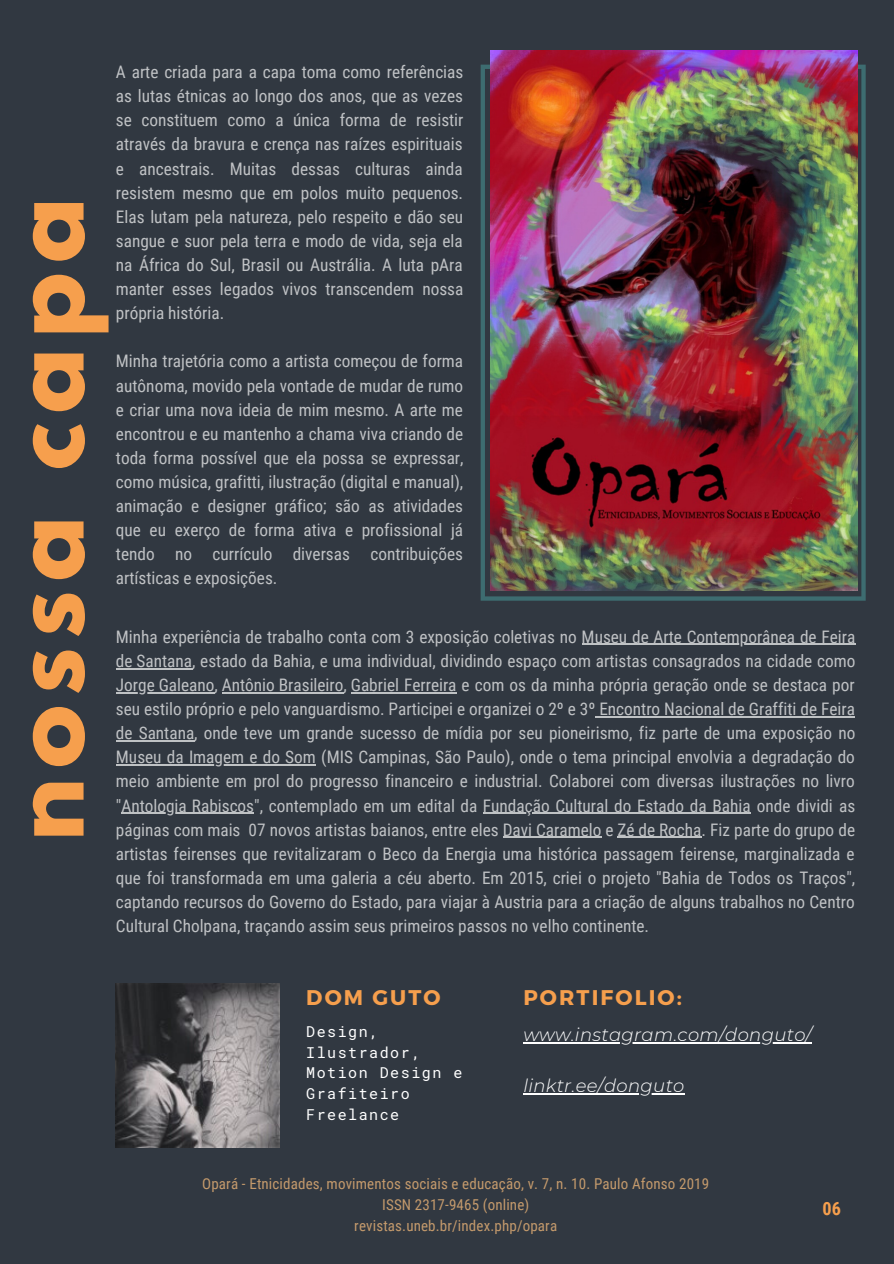
<style>
.page{position:relative;width:894px;height:1264px;background:#fff}
.page>*{position:absolute;margin:0;border:0;box-sizing:border-box;transform-origin:0 0}
.t1{font:700 96.15px "League Spartan";letter-spacing:.1em;color:#f69f4d}
.t2{font:700 21.15px "Montserrat";letter-spacing:.1em;color:#f69f4d}
.t3{font:700 18.15px "Roboto Condensed";color:#f69f4d}
.t4{font:italic 300 18px "Montserrat";letter-spacing:.02em;color:#fff}
.t5{font:17.25px/24.2px "Roboto Condensed";color:#fff;text-align:justify}
.t6{font:15px/20.9px "Roboto Condensed";letter-spacing:.01em;color:#c49a6c;text-align:center}
.t7{font:15px/20.9px "Roboto Mono";letter-spacing:.1em;color:#fff}
</style>
<div class="page">
<div style="left:0;top:0;width:893px;height:1263px;background:#313841"></div>
<svg style="left:480px;top:65px;width:385px;height:535px"></svg>
<img style="left:490px;top:50px;width:366px;height:540px">
<hr style="left:581px;top:644px;width:274px;height:1px;background:#fff">
<hr style="left:116px;top:668px;width:76px;height:1px;background:#fff">
<hr style="left:116px;top:692px;width:98px;height:1px;background:#fff">
<hr style="left:222px;top:692px;width:121px;height:1px;background:#fff">
<hr style="left:351px;top:692px;width:105px;height:1px;background:#fff">
<hr style="left:595px;top:716px;width:259px;height:1px;background:#fff">
<hr style="left:116px;top:740px;width:78px;height:1px;background:#fff">
<hr style="left:116px;top:764px;width:200px;height:1px;background:#fff">
<hr style="left:121px;top:812px;width:133px;height:1px;background:#fff">
<hr style="left:483px;top:812px;width:267px;height:1px;background:#fff">
<hr style="left:502px;top:836px;width:99px;height:1px;background:#fff">
<hr style="left:617px;top:836px;width:84px;height:1px;background:#fff">
<img style="left:116px;top:983px;width:163px;height:164px">
<hr style="left:523px;top:1041px;width:288px;height:2px;background:#fff">
<hr style="left:523px;top:1093px;width:161px;height:1px;background:#fff">
<p class="t5" style="left:116px;top:60px;width:349px">A arte criada para a capa toma como referências as lutas étnicas ao longo dos anos, que as vezes se constituem como a única forma de resistir através da bravura e crença nas raízes espirituais e ancestrais. Muitas dessas culturas ainda resistem mesmo que em polos muito pequenos.<br>Elas lutam pela natureza, pelo respeito e dão seu sangue e suor pela terra e modo de vida, seja ela na África do Sul, Brasil ou Austrália. A luta pAra manter esses legados vivos transcendem nossa própria história.</p>
<p class="t5" style="left:116px;top:349px;width:349px">Minha trajetória como a artista começou de forma autônoma, movido pela vontade de mudar de rumo e criar uma nova ideia de mim mesmo. A arte me encontrou e eu mantenho a chama viva criando de toda forma possível que ela possa se expressar, como música, grafitti, ilustração (digital e manual), animação e designer gráfico; são as atividades que eu exerço de forma ativa e profissional já tendo no currículo diversas contribuições artísticas e exposições.</p>
<h1 class="t1" style="left:-3px;top:841px;width:645px;rotate:-90deg">nossa capa</h1>
<p class="t5" style="left:116px;top:624px;width:740px">Minha experiência de trabalho conta com 3 exposição coletivas no Museu de Arte Contemporânea de Feira de Santana, estado da Bahia, e uma individual, dividindo espaço com artistas consagrados na cidade como Jorge Galeano, Antônio Brasileiro, Gabriel Ferreira e com os da minha própria geração onde se destaca por seu estilo próprio e pelo vanguardismo. Participei e organizei o 2º e 3º Encontro Nacional de Graffiti de Feira de Santana, onde teve um grande sucesso de mídia por seu pioneirismo, fiz parte de uma exposição no Museu da Imagem e do Som (MIS Campinas, São Paulo), onde o tema principal envolvia a degradação do meio ambiente em prol do progresso financeiro e industrial. Colaborei com diversas ilustrações no livro "Antologia Rabiscos", contemplado em um edital da Fundação Cultural do Estado da Bahia onde dividi as páginas com mais 07 novos artistas baianos, entre eles Davi Caramelo e Zé de Rocha. Fiz parte do grupo de artistas feirenses que revitalizaram o Beco da Energia uma histórica passagem feirense, marginalizada e que foi transformada em uma galeria a céu aberto. Em 2015, criei o projeto "Bahia de Todos os Traços", captando recursos do Governo do Estado, para viajar à Austria para a criação de alguns trabalhos no Centro Cultural Cholpana, traçando assim seus primeiros passos no velho continente.</p>
<p class="t2" style="left:306px;top:983px;width:136px">DOM GUTO</p>
<p class="t2" style="left:523px;top:983px;width:160px">PORTIFOLIO:</p>
<p class="t7" style="left:306px;top:1020px;width:157px">Design,<br>Ilustrador,<br>Motion Design e<br>Grafiteiro<br>Freelance</p>
<p class="t4" style="left:523px;top:1023px;width:290px">www.instagram.com/donguto/</p>
<p class="t4" style="left:523px;top:1074px;width:162px">linktr.ee/donguto</p>
<p class="t6" style="left:202px;top:1173px;width:508px">Opará - Etnicidades, movimentos sociais e educação, v. 7, n. 10. Paulo Afonso 2019<br>ISSN 2317-9465 (online)<br>revistas.uneb.br/index.php/opara</p>
<p class="t3" style="left:822px;top:1197px;width:20px">06</p>
</div>
